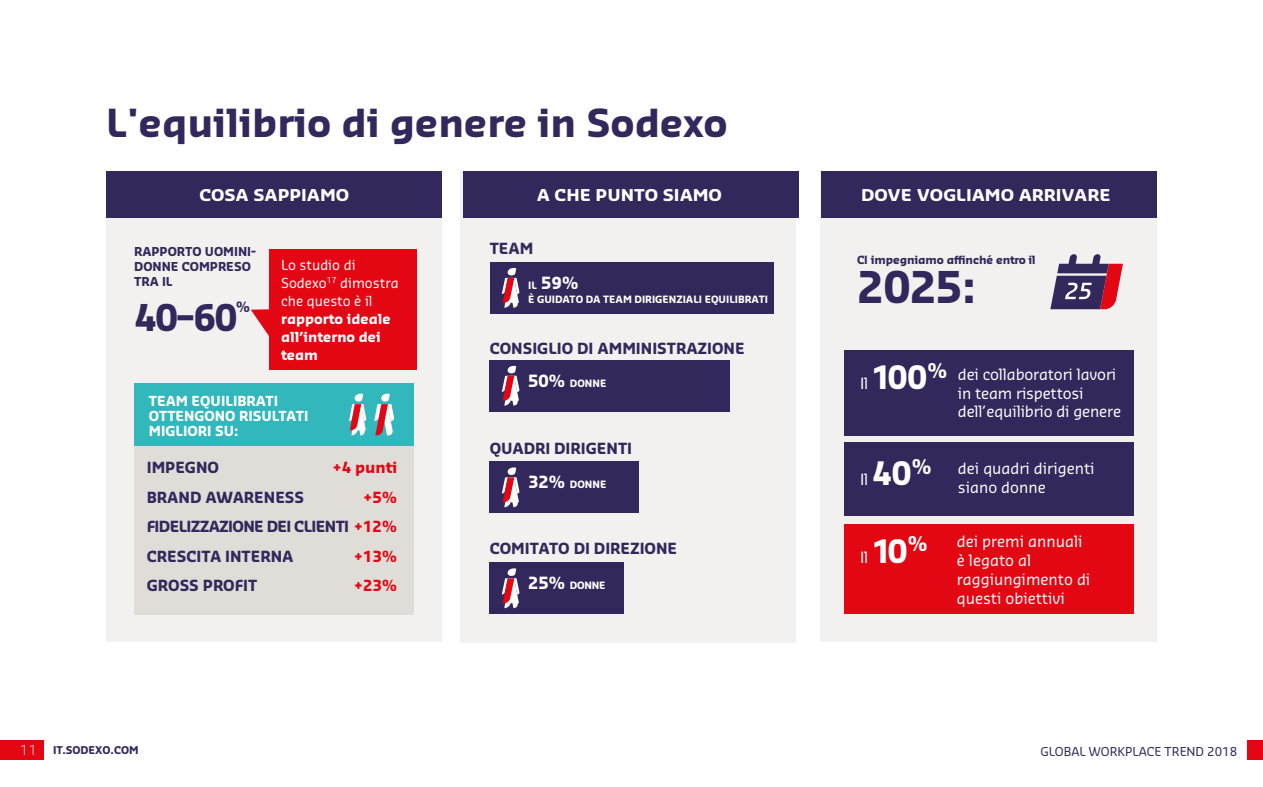
<style>
.page{position:relative;width:1263px;height:787px;background:#fff}
.page>*{position:absolute;margin:0;border:0;box-sizing:border-box;transform-origin:0 0}
.t1{font:700 42.75px "Sansa Pro";color:#32285b}
.t2{font:700 37.8px "Sansa Pro";color:#32285b}
.t3{font:700 36px "Sansa Pro";color:#32285b}
.t4{font:700 31.5px "Sansa Pro";color:#fff}
.t5{font:700 16.35px "Sansa Pro";color:#fff}
.t6{font:700 15.9px "Sansa Pro";color:#fff;scale:1.1 1}
.t7{font:15.15px/18.8px "Sansa Pro";color:#fff}
.t8{font:700 15px/29.5px "Sansa Pro";color:#32285b;text-align:justify}
.t9{font:700 15px "Sansa Pro";color:#e30613}
.t10{font:700 13.95px "Sansa Pro";color:#32285b}
.t11{font:700 13.5px/18px "Sansa Pro";color:#fff}
.t12{font:13.5px/18px "Sansa Pro";color:#fff}
.t13{font:700 12px/15px "Sansa Pro";color:#32285b}
.t14{font:12px "Sansa Pro";color:#32285b}
.t15{font:700 11.1px "Sansa Pro";letter-spacing:-.01em;color:#32285b}
.t16{font:700 10.5px "Sansa Pro";color:#32285b}
.t17{font:700 9.9px "Sansa Pro";color:#fff}
.s1{color:#e30613}
.s2{font-size:9.9px}
.s3{font-size:16.35px}
.s4{font-weight:400;font-size:15.15px}
.s5{font-weight:700;font-size:31.5px}
.s6{font-weight:300;font-size:13.5px;color:#fff}
</style>
<div class="page">
<div style="left:106px;top:171px;width:336px;height:471px;background:#f3f1ef"></div>
<div style="left:460px;top:171px;width:336px;height:471px;background:#f3f1ef"></div>
<div style="left:821px;top:171px;width:336px;height:471px;background:#f3f1ef"></div>
<div style="left:844px;top:350px;width:290px;height:85px;background:#32285b"></div>
<div style="left:844px;top:524px;width:290px;height:89px;background:#e30613"></div>
<div style="left:844px;top:442px;width:290px;height:74px;background:#32285b"></div>
<div style="left:269px;top:249px;width:147px;height:120px;background:#e30613"></div>
<svg style="left:251px;top:309px;width:18px;height:27px"></svg>
<div style="left:106px;top:171px;width:336px;height:47px;background:#32285b"></div>
<div style="left:463px;top:171px;width:336px;height:47px;background:#32285b"></div>
<div style="left:821px;top:171px;width:336px;height:47px;background:#32285b"></div>
<svg style="left:1050px;top:254px;width:73px;height:55px"></svg>
<div style="left:134px;top:383px;width:280px;height:63px;background:#31b7bc"></div>
<div style="left:134px;top:446px;width:280px;height:168px;background:#e0ddd8"></div>
<svg style="left:349px;top:393px;width:17px;height:42px"></svg>
<svg style="left:374px;top:393px;width:20px;height:42px"></svg>
<div style="left:490px;top:360px;width:240px;height:51px;background:#32285b"></div>
<svg style="left:502px;top:366px;width:18px;height:39px"></svg>
<div style="left:490px;top:461px;width:149px;height:51px;background:#32285b"></div>
<svg style="left:502px;top:467px;width:18px;height:40px"></svg>
<div style="left:490px;top:562px;width:134px;height:51px;background:#32285b"></div>
<svg style="left:502px;top:568px;width:18px;height:40px"></svg>
<div style="left:490px;top:262px;width:283px;height:51px;background:#32285b"></div>
<svg style="left:502px;top:268px;width:18px;height:40px"></svg>
<div style="left:0;top:740px;width:43px;height:20px;background:#e30613"></div>
<div style="left:1247px;top:740px;width:16px;height:20px;background:#e30613"></div>
<h2 class="t2" style="left:106px;top:98px;width:623px">L'equilibrio di genere in Sodexo</h2>
<p class="t6" style="left:199px;top:185px;width:138px">COSA SAPPIAMO</p>
<p class="t6" style="left:537px;top:185px;width:170px">A CHE PUNTO SIAMO</p>
<p class="t6" style="left:861px;top:185px;width:228px">DOVE VOGLIAMO ARRIVARE</p>
<p class="t13" style="left:134px;top:244px;width:123px">RAPPORTO UOMINI-<br>DONNE COMPRESO<br>TRA IL</p>
<h3 class="t3" style="left:134px;top:294px;width:104px">40–60</h3>
<p class="t10" style="left:236px;top:297px;width:16px">%</p>
<p class="t12" style="left:281px;top:255px;width:119px">Lo studio di<br>Sodexo<sup>17</sup> dimostra che questo è il</p>
<p class="t11" style="left:281px;top:309px;width:111px">rapporto ideale all’interno dei team</p>
<p class="t11" style="left:149px;top:393px;width:161px;line-height:15px">TEAM EQUILIBRATI<br>OTTENGONO RISULTATI<br>MIGLIORI SU:</p>
<p class="t8" style="left:147px;top:452px;width:74px">IMPEGNO</p>
<p class="t9" style="left:332px;top:457px;width:66px">+4 punti</p>
<p class="t8" style="left:147px;top:482px;width:159px">BRAND AWARENESS</p>
<p class="t8" style="left:147px;top:482px;width:252px;text-indent:216px"><span class="s1">+5% </span>FIDELIZZAZIONE DEI CLIENTI <span class="s1">+12% </span>CRESCITA INTERNA</p>
<p class="t9" style="left:354px;top:546px;width:45px">+13%</p>
<p class="t8" style="left:147px;top:570px;width:112px">GROSS PROFIT</p>
<p class="t9" style="left:354px;top:575px;width:45px">+23%</p>
<p class="t8" style="left:490px;top:233px;width:45px">TEAM</p>
<p class="t5" style="left:528px;top:272px;width:52px"><span class="s2">IL</span> 59%</p>
<p class="t17" style="left:528px;top:293px;width:241px">È GUIDATO DA TEAM DIRIGENZIALI EQUILIBRATI</p>
<p class="t8" style="left:490px;top:333px;width:256px">CONSIGLIO DI AMMINISTRAZIONE</p>
<p class="t17" style="left:528px;top:377px;width:80px"><span class="s3">50%</span> DONNE</p>
<p class="t8" style="left:490px;top:433px;width:144px">QUADRI DIRIGENTI</p>
<p class="t17" style="left:528px;top:478px;width:80px"><span class="s3">32%</span> DONNE</p>
<p class="t8" style="left:490px;top:533px;width:189px">COMITATO DI DIREZIONE</p>
<p class="t17" style="left:528px;top:579px;width:79px"><span class="s3">25%</span> DONNE</p>
<p class="t15" style="left:857px;top:252px;width:180px">CI impegniamo affinché entro il</p>
<h1 class="t1" style="left:857px;top:259px;width:121px">2025:</h1>
<h3 class="t4" style="left:860px;top:357px;width:89px"><span class="s4">Il</span> 100<sup>%</sup></h3>
<p class="t7" style="left:958px;top:364px;width:165px">dei collaboratori lavori in team rispettosi dell’equilibrio di genere</p>
<p class="t7" style="left:860px;top:469px;width:73px">Il <span class="s5">40</span><sup>%</sup></p>
<p class="t7" style="left:958px;top:458px;width:138px">dei quadri dirigenti siano donne</p>
<p class="t7" style="left:860px;top:547px;width:70px">Il <span class="s5">10</span><sup>%</sup></p>
<p class="t7" style="left:957px;top:531px;width:135px">dei premi annuali è legato al raggiungimento di questi obiettivi</p>
<p class="t16" style="left:20px;top:743px;width:120px"><span class="s6">11</span> IT.SODEXO.COM</p>
<p class="t14" style="left:1040px;top:743px;width:198px">GLOBAL WORKPLACE TREND 2018</p>
</div>
